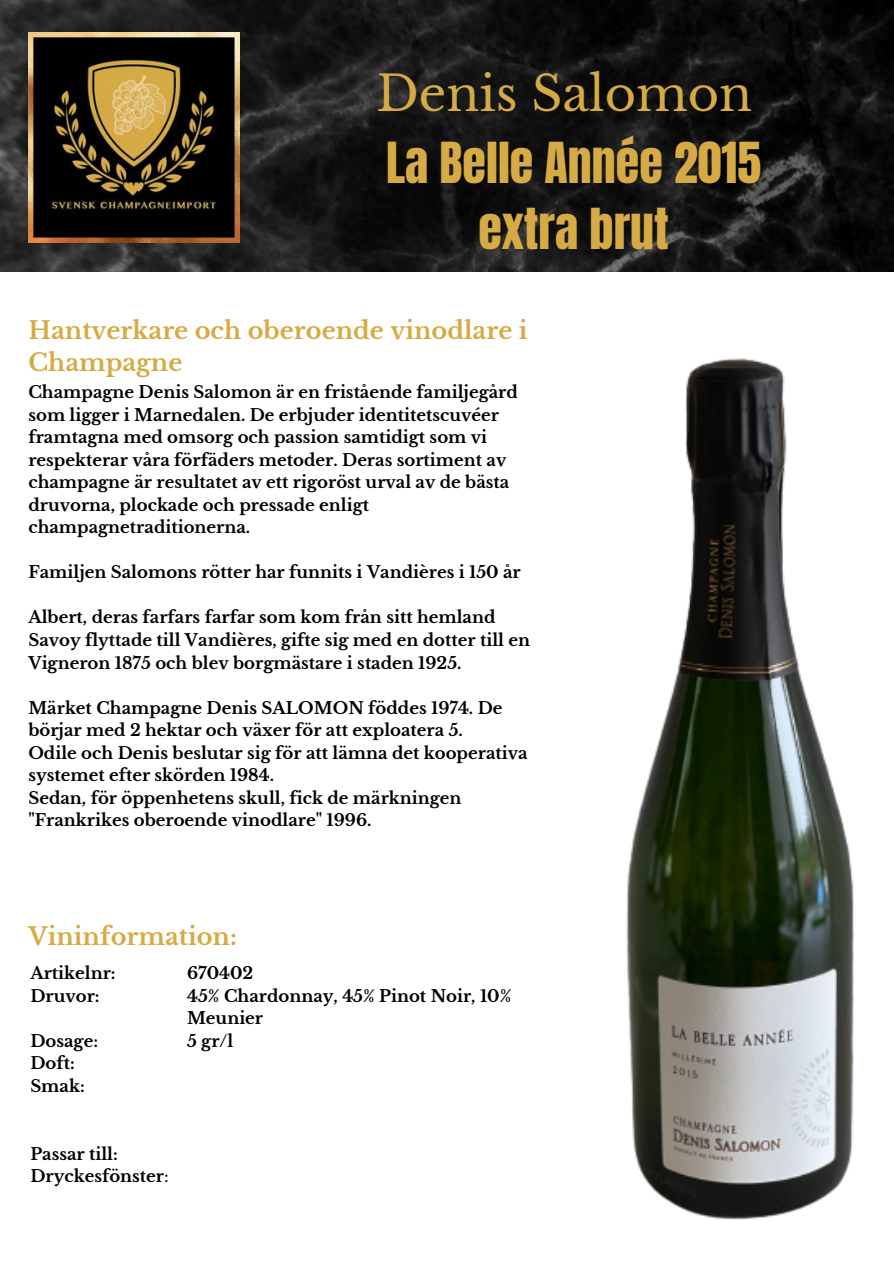
<style>
.page{position:relative;width:894px;height:1264px;background:#fff}
.page>*{position:absolute;margin:0;border:0;box-sizing:border-box;transform-origin:0 0}
.t1{font:48px "Anton";color:#d6ab45}
.t2{font:48px "Libre Baskerville";color:#d6ab45}
.t3{font:700 24px/32.7px "Libre Baskerville";color:#d6ab45}
.t4{font:700 16.5px/22.5px "Libre Baskerville";color:#000}
.s1{font-weight:400}
</style>
<div class="page">
<img style="left:0;top:0;width:893px;height:271px">
<img style="left:28px;top:32px;width:211px;height:211px">
<img style="left:626px;top:358px;width:229px;height:862px">
<p class="t2" style="left:376px;top:65px;width:377px">Denis Salomon</p>
<p class="t1" style="left:386px;top:128px;width:376px">La Belle Année 2015</p>
<p class="t1" style="left:478px;top:195px;width:192px">extra brut</p>
<p class="t3" style="left:28px;top:314px;width:500px">Hantverkare och oberoende vinodlare i<br>Champagne</p>
<p class="t4" style="left:28px;top:381px;width:491px">Champagne Denis Salomon är en fristående familjegård som ligger i Marnedalen. De erbjuder identitetscuvéer framtagna med omsorg och passion samtidigt som vi respekterar våra förfäders metoder. Deras sortiment av champagne är resultatet av ett rigoröst urval av de bästa druvorna, plockade och pressade enligt champagnetraditionerna.</p>
<p class="t4" style="left:28px;top:561px;width:493px">Familjen Salomons rötter har funnits i Vandières i 150 år</p>
<p class="t4" style="left:28px;top:606px;width:503px">Albert, deras farfars farfar som kom från sitt hemland<br>Savoy flyttade till Vandières, gifte sig med en dotter till en<br>Vigneron 1875 och blev borgmästare i staden 1925.</p>
<p class="t4" style="left:28px;top:696px;width:475px">Märket Champagne Denis SALOMON föddes 1974. De börjar med 2 hektar och växer för att exploatera 5.</p>
<p class="t4" style="left:28px;top:741px;width:500px">Odile och Denis beslutar sig för att lämna det kooperativa systemet efter skörden 1984.</p>
<p class="t4" style="left:28px;top:786px;width:434px">Sedan, för öppenhetens skull, fick de märkningen "Frankrikes oberoende vinodlare" 1996.</p>
<p class="t3" style="left:28px;top:920px;width:210px">Vininformation:</p>
<p class="t4" style="left:30px;top:962px;width:87px">Artikelnr:</p>
<p class="t4" style="left:30px;top:984px;width:71px">Druvor:</p>
<p class="t4" style="left:30px;top:1029px;width:69px">Dosage:</p>
<p class="t4" style="left:30px;top:1052px;width:46px">Doft:</p>
<p class="t4" style="left:30px;top:1074px;width:56px">Smak:</p>
<p class="t4" style="left:187px;top:962px;width:68px">670402</p>
<p class="t4" style="left:187px;top:984px;width:326px">45% Chardonnay, 45% Pinot Noir, 10%<br>Meunier</p>
<p class="t4" style="left:187px;top:1029px;width:48px">5 gr/l</p>
<p class="t4" style="left:30px;top:1142px;width:89px">Passar till:</p>
<p class="t4" style="left:30px;top:1164px;width:140px">Dryckesfönster<span class="s1">:</span></p>
</div>
